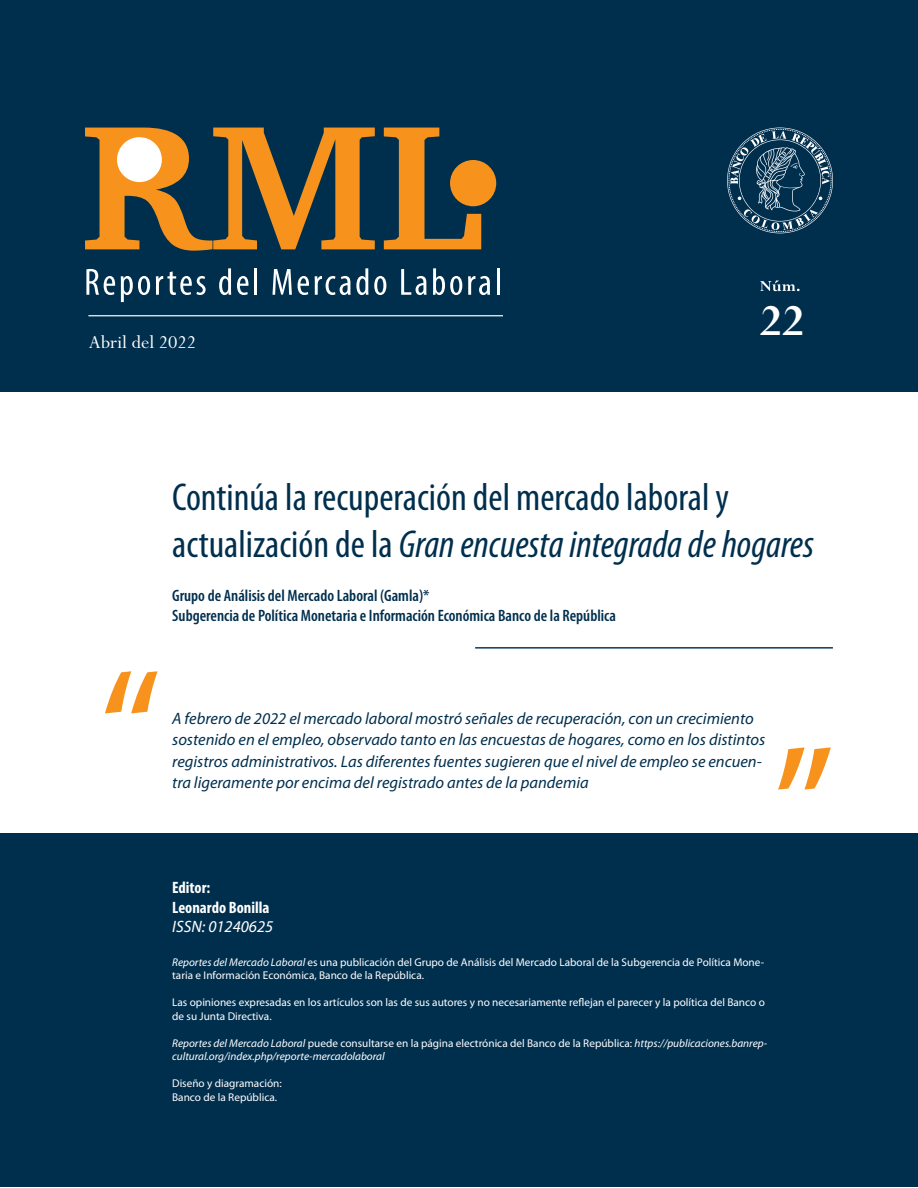
<style>
.page{position:relative;width:918px;height:1188px;background:#fff}
.page>*{position:absolute;margin:0;border:0;box-sizing:border-box;transform-origin:0 0}
.t1{font:700 48.6px "Perpetua Std";color:#fff}
.t2{font:condensed 39px/46.8px "Myriad Pro";color:#002f4e}
.t3{font:20.4px "Perpetua Std";color:#fff}
.t4{font:italic 16.5px/21.6px "Myriad Pro";color:#002f4e}
.t5{font:600 condensed 16.5px/19.5px "Myriad Pro";color:#002f4e}
.t6{font:700 condensed 16.5px/19.8px "Myriad Pro";color:#fff}
.t7{font:italic 16.5px "Myriad Pro";color:#fff}
.t8{font:11.25px/13.5px "Myriad Pro";color:#fff}
.t9{font:italic 11.25px/13.5px "Myriad Pro";color:#fff}
.s1{font-style:italic}
.s2{font-style:normal}
</style>
<div class="page">
<div style="left:0;top:834px;width:918px;height:353px;background:#002f4e"></div>
<div style="left:0;top:0;width:918px;height:391px;background:#002f4e"></div>
<hr style="left:88px;top:315px;width:415px;height:1px;background:#fff">
<hr style="left:475px;top:647px;width:358px;height:2px;background:#0b395e">
<svg style="left:105px;top:671px;width:53px;height:42px"></svg>
<svg style="left:778px;top:747px;width:53px;height:43px"></svg>
<svg style="left:85px;top:128px;width:290px;height:123px"></svg>
<svg style="left:384px;top:128px;width:97px;height:121px"></svg>
<div style="left:117px;top:137px;width:45px;height:45px;background:#fff;border-radius:50%"></div>
<div style="left:450px;top:160px;width:46px;height:46px;background:#f7931d;border-radius:50%"></div>
<svg style="left:86px;top:269px;width:29px;height:26px"></svg>
<svg style="left:121px;top:276px;width:29px;height:26px"></svg>
<svg style="left:156px;top:271px;width:50px;height:24px"></svg>
<svg style="left:219px;top:268px;width:12px;height:27px"></svg>
<svg style="left:237px;top:276px;width:11px;height:19px"></svg>
<hr style="left:254px;top:268px;width:3px;height:27px;background:#fff">
<svg style="left:272px;top:269px;width:20px;height:26px"></svg>
<svg style="left:298px;top:276px;width:11px;height:19px"></svg>
<svg style="left:315px;top:268px;width:53px;height:27px"></svg>
<svg style="left:374px;top:276px;width:12px;height:19px"></svg>
<svg style="left:401px;top:269px;width:26px;height:26px"></svg>
<svg style="left:433px;top:268px;width:29px;height:27px"></svg>
<svg style="left:468px;top:276px;width:22px;height:19px"></svg>
<hr style="left:497px;top:268px;width:3px;height:27px;background:#fff">
<svg style="left:760px;top:281px;width:40px;height:10px"></svg>
<svg style="left:727px;top:128px;width:106px;height:105px"></svg>
<h3 class="t3" style="left:89px;top:331px;width:109px">Abril del 2022</h3>
<h1 class="t1" style="left:759px;top:295px;width:46px">22</h1>
<h2 class="t2" style="left:172px;top:474px;width:643px">Continúa la recuperación del mercado laboral y actualización de la <span class="s1">Gran encuesta integrada de hogares</span></h2>
<h3 class="t5" style="left:172px;top:586px;width:445px">Grupo de Análisis del Mercado Laboral (Gamla)*<br>Subgerencia de Política Monetaria e Información Económica Banco de la República</h3>
<p class="t4" style="left:172px;top:708px;width:595px">A febrero de 2022 el mercado laboral mostró señales de recuperación, con un crecimiento sostenido en el empleo, observado tanto en las encuestas de hogares, como en los distintos registros administrativos. Las diferentes fuentes sugieren que el nivel de empleo se encuen&shy;tra ligeramente por encima del registrado antes de la pandemia</p>
<h3 class="t6" style="left:172px;top:878px;width:99px">Editor:<br>Leonardo Bonilla</h3>
<h3 class="t7" style="left:172px;top:918px;width:103px">ISSN: 01240625</h3>
<p class="t8" style="left:172px;top:955px;width:594px"><span class="s1">Reportes del Mercado Laboral</span> es una publicación del Grupo de Análisis del Mercado Laboral de la Subgerencia de Política Mone&shy;taria e Información Económica, Banco de la República.</p>
<p class="t8" style="left:172px;top:996px;width:594px">Las opiniones expresadas en los artículos son las de sus autores y no necesariamente reflejan el parecer y la política del Banco o de su Junta Directiva.</p>
<p class="t9" style="left:172px;top:1036px;width:597px">Reportes del Mercado Laboral <span class="s2">puede consultarse en la página electrónica del Banco de la República:</span> https://publicaciones.banrep&shy;cultural.org/index.php/reporte-mercadolaboral</p>
<p class="t8" style="left:172px;top:1077px;width:111px">Diseño y diagramación:<br>Banco de la República.</p>
</div>
